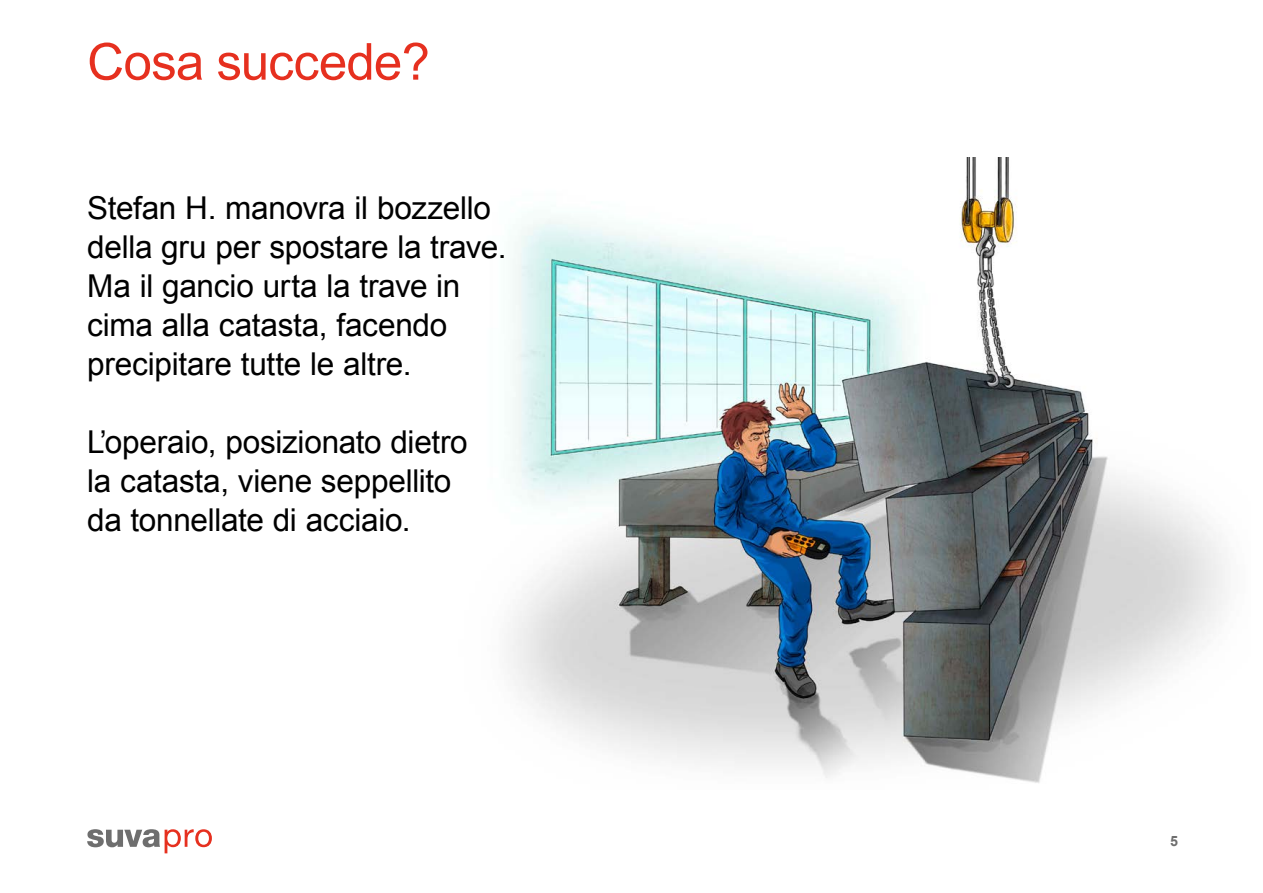
<style>
.page{position:relative;width:1263px;height:893px;background:#fff}
.page>*{position:absolute;margin:0;border:0;box-sizing:border-box;transform-origin:0 0}
.t1{font:51px "Arial";letter-spacing:-.015em;color:#e6301f}
.t2{font:31.5px/39px "Arial";letter-spacing:-.01em;color:#000}
.t3{font:700 14.25px "Arial";color:#6e6e6e}
</style>
<div class="page">
<svg style="left:87px;top:829px;width:125px;height:24px"></svg>
<img style="left:508px;top:157px;width:719px;height:626px">
<h1 class="t1" style="left:87px;top:28px;width:344px">Cosa succede?</h1>
<p class="t2" style="left:87px;top:188px;width:421px">Stefan H. manovra il bozzello della gru per spostare la trave.<br>Ma il gancio urta la trave in cima alla catasta, facendo precipitare tutte le altre.</p>
<p class="t2" style="left:87px;top:422px;width:382px">L’operaio, posizionato dietro la catasta, viene seppellito da tonnellate di acciaio.</p>
<p class="t3" style="left:1170px;top:832px;width:9px">5</p>
</div>
